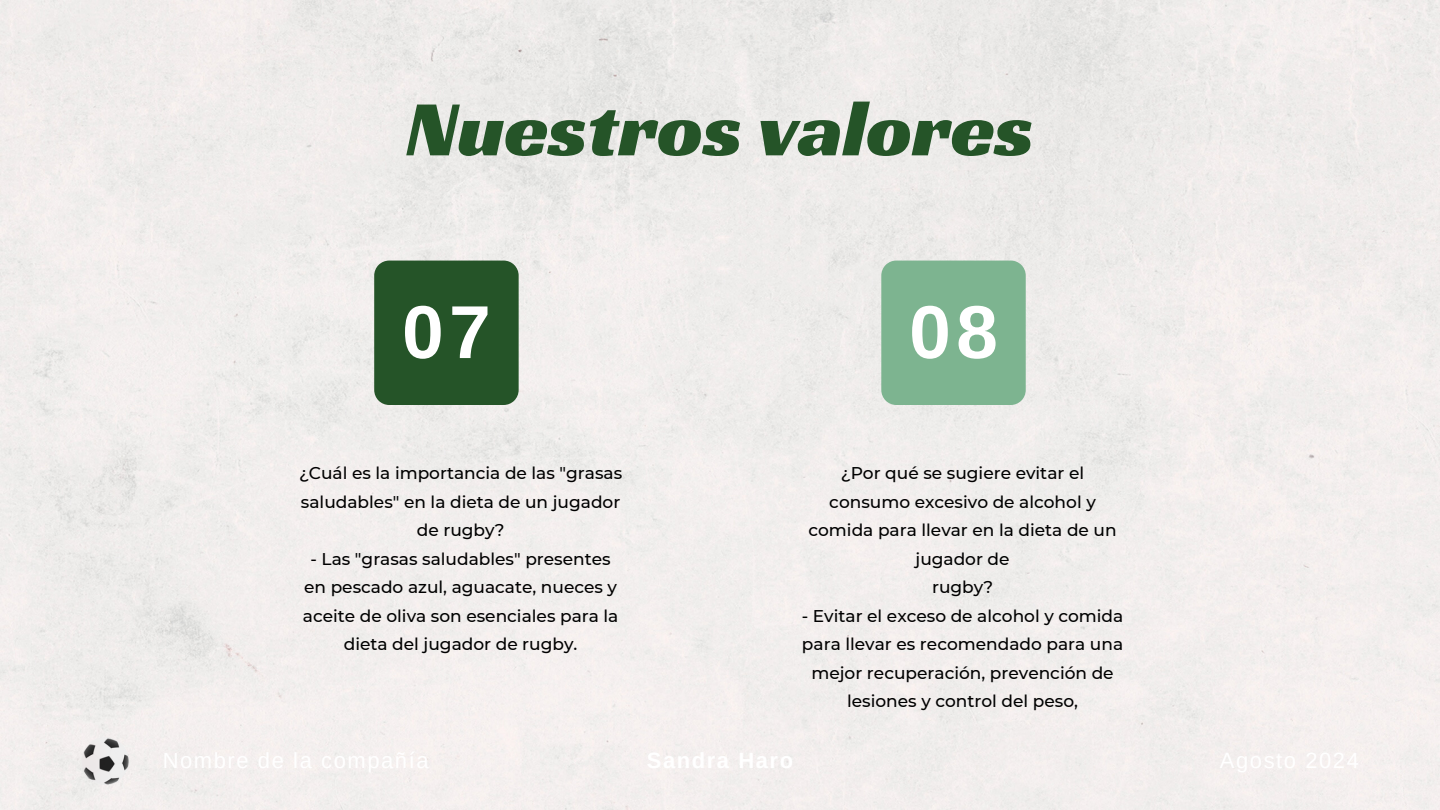
<style>
.page{position:relative;width:1440px;height:810px;background:#fff}
.page>*{position:absolute;margin:0;border:0;box-sizing:border-box;transform-origin:0 0}
.t1{font:80px "Racing Sans One";color:#255428}
.t2{font:700 75px "Arimo";color:#fff}
.t3{font:500 17px/28.5px "Montserrat";color:#000;text-align:center}
</style>
<div class="page">
<div style="left:374px;top:261px;width:145px;height:144px;background:#255428"></div>
<div style="left:881px;top:261px;width:145px;height:144px;background:#7db490"></div>
<img style="left:81px;top:737px;width:47px;height:47px">
<h1 class="t1" style="left:406px;top:77px;width:629px">Nuestros valores</h1>
<h2 class="t2" style="left:402px;top:290px;width:90px">07</h2>
<p class="t3" style="left:299px;top:459px;width:325px">¿Cuál es la importancia de las "grasas saludables" en la dieta de un jugador de rugby?</p>
<p class="t3" style="left:303px;top:544px;width:317px">- Las "grasas saludables" presentes en pescado azul, aguacate, nueces y aceite de oliva son esenciales para la dieta del jugador de rugby.</p>
<h2 class="t2" style="left:909px;top:290px;width:90px">08</h2>
<p class="t3" style="left:808px;top:459px;width:310px">¿Por qué se sugiere evitar el consumo excesivo de alcohol y comida para llevar en la dieta de un jugador de</p>
<p class="t3" style="left:932px;top:573px;width:63px">rugby?</p>
<p class="t3" style="left:802px;top:601px;width:323px">- Evitar el exceso de alcohol y comida para llevar es recomendado para una mejor recuperación, prevención de lesiones y control del peso,</p>
</div>
